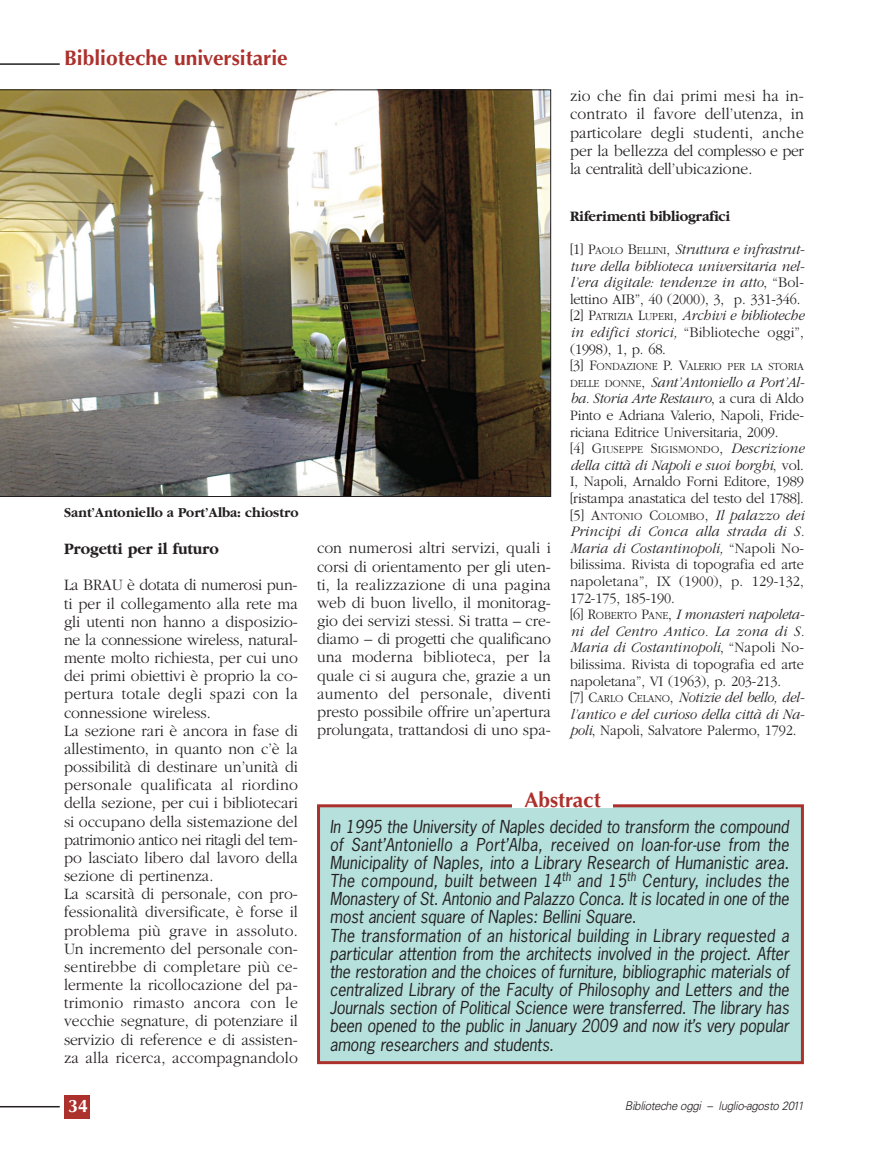
<style>
.page{position:relative;width:893px;height:1149px;background:#fff}
.page>*{position:absolute;margin:0;border:0;box-sizing:border-box;transform-origin:0 0}
.t1{font:700 21px "Optima";color:#ac312d}
.t2{font:700 18px "Optima";color:#fff}
.t3{font:italic 16.8px/18.1px "News Gothic";letter-spacing:-.005em;color:#231f20;scale:.95 1}
.t4{font:300 16.5px/18.1px "Garamond";color:#231f20;text-align:justify;scale:.95 1}
.t5{font:700 16.5px "Garamond";color:#231f20;scale:.95 1}
.t6{font:300 15px/16.6px "Garamond";letter-spacing:-.01em;color:#231f20;text-align:justify;scale:.95 1}
.t7{font:italic 300 15px/16.6px "Garamond";letter-spacing:-.005em;color:#231f20;scale:.95 1}
.t8{font:700 15px "Garamond";letter-spacing:-.01em;color:#231f20;scale:.95 1}
.t9{font:700 14.25px "Garamond";color:#231f20;scale:.95 1}
.t10{font:italic 300 12px "Univers";letter-spacing:-.03em;color:#231f20;scale:.95 1}
.t11{font:300 11.25px "Garamond";letter-spacing:.015em;color:#231f20;scale:.95 1}
.t12{font:300 11.25px "Garamond";letter-spacing:-.015em;color:#231f20;scale:.95 1}
.s1{font-style:normal}
.s2{font-style:normal;font-size:11.25px}
.s3{font-size:15px}
.s4{font-size:11.25px}
.s5{font-style:italic}
.s6{font-style:italic;font-size:15px}
</style>
<div class="page">
<hr style="left:0;top:1105px;width:60px;height:2px;background:#231f20">
<div style="left:64px;top:1094px;width:26px;height:23px;background:#ac312d"></div>
<hr style="left:0;top:63px;width:60px;height:2px;background:#231f20">
<div style="left:318px;top:805px;width:484px;height:257px;background:#b5e0dc"></div>
<div style="left:317px;top:804px;width:487px;height:259px;border:3px solid #ac312d"></div>
<div style="left:513px;top:801px;width:100px;height:6px;background:#fff"></div>
<img style="left:0;top:90px;width:551px;height:406px">
<p class="t1" style="left:64px;top:49px;width:225px">Biblioteche universitarie</p>
<p class="t9" style="left:64px;top:506px;width:248px">Sant’Antoniello a Port’Alba: chiostro</p>
<p class="t5" style="left:64px;top:542px;width:165px">Progetti per il futuro</p>
<p class="t4" style="left:64px;top:577px;width:248px;text-align:left">La BRAU è dotata di numerosi pun&shy;ti per il collegamento alla rete ma gli utenti non hanno a disposizio&shy;ne la connessione wireless, natural&shy;mente molto richiesta, per cui uno dei primi obiettivi è proprio la co&shy;pertura totale degli spazi con la connessione wireless.<br>La sezione rari è ancora in fase di allestimento, in quanto non c’è la possibilità di destinare un’unità di personale qualificata al riordino della sezione, per cui i bibliotecari si occupano della sistemazione del patrimonio antico nei ritagli del tem&shy;po lasciato libero dal lavoro della sezione di pertinenza.<br>La scarsità di personale, con pro&shy;fessionalità diversificate, è forse il problema più grave in assoluto.<br>Un incremento del personale con&shy;sentirebbe di completare più ce&shy;lermente la ricollocazione del pa&shy;trimonio rimasto ancora con le vecchie segnature, di potenziare il servizio di reference e di assisten&shy;za alla ricerca, accompagnandolo</p>
<p class="t2" style="left:68px;top:1097px;width:22px">34</p>
<p class="t4" style="left:317px;top:540px;width:248px">con numerosi altri servizi, quali i corsi di orientamento per gli uten&shy;ti, la realizzazione di una pagina web di buon livello, il monitorag&shy;gio dei servizi stessi. Si tratta – cre&shy;diamo – di progetti che qualificano una moderna biblioteca, per la quale ci si augura che, grazie a un aumento del personale, diventi presto possibile offrire un’apertura prolungata, trattandosi di uno spa-</p>
<p class="t4" style="left:570px;top:88px;width:248px">zio che fin dai primi mesi ha in&shy;contrato il favore dell’utenza, in particolare degli studenti, anche per la bellezza del complesso e per la centralità dell’ubicazione.</p>
<p class="t8" style="left:570px;top:210px;width:170px">Riferimenti bibliografici</p>
<p class="t7" style="left:570px;top:242px;width:248px"><span class="s1">[1] P</span><span class="s2">AOLO</span> <span class="s1">B</span><span class="s2">ELLINI</span><span class="s1">,</span> Struttura e infrastrut&shy;ture della biblioteca universitaria nel&shy;l’era digitale: tendenze in atto<span class="s1">, “Bol&shy;lettino AIB”, 40 (2000), 3, p. 331-346. [2] P</span><span class="s2">ATRIZIA</span> <span class="s1">L</span><span class="s2">UPERI</span><span class="s1">,</span> Archivi e biblioteche in edifici storici, <span class="s1">“Biblioteche oggi”, (1998), 1, p. 68.</span></p>
<p class="t12" style="left:570px;top:362px;width:248px"><span class="s3">[3] F</span>ONDAZIONE <span class="s3">P. V</span>ALERIO PER LA STORIA</p>
<p class="t6" style="left:570px;top:375px;width:248px"><span class="s4">DELLE DONNE</span>, <span class="s5">Sant’Antoniello a Port’Al&shy;ba. Storia Arte Restauro</span>, a cura di Aldo Pinto e Adriana Valerio, Napoli, Fride&shy;riciana Editrice Universitaria, 2009.</p>
<p class="t11" style="left:570px;top:445px;width:248px"><span class="s3">[4] G</span>IUSEPPE <span class="s3">S</span>IGISMONDO<span class="s3">,</span> <span class="s6">Descrizione</span></p>
<p class="t6" style="left:570px;top:457px;width:248px"><span class="s5">della città di Napoli e suoi borghi</span>, vol.<br>I, Napoli, Arnaldo Forni Editore, 1989 [ristampa anastatica del testo del 1788].</p>
<p class="t11" style="left:570px;top:511px;width:248px"><span class="s3">[5] A</span>NTONIO <span class="s3">C</span>OLOMBO<span class="s3">,</span> <span class="s6">Il palazzo dei</span></p>
<p class="t6" style="left:570px;top:524px;width:248px;text-align:left"><span class="s5">Principi di Conca alla strada di S.<br>Maria di Costantinopoli,</span> “Napoli No&shy;bilissima. Rivista di topografia ed arte napoletana”, IX (1900), p. 129-132, 172-175, 185-190.<br>[6] R<span class="s4">OBERTO</span> P<span class="s4">ANE</span>, <span class="s5">I monasteri napoleta&shy;ni del Centro Antico. La zona di S.<br>Maria di Costantinopoli</span>, “Napoli No&shy;bilissima. Rivista di topografia ed arte napoletana”, VI (1963), p. 203-213.<br>[7] C<span class="s4">ARLO</span> C<span class="s4">ELANO</span>, <span class="s5">Notizie del bello, del&shy;l’antico e del curioso della città di Na&shy;poli</span>, Napoli, Salvatore Palermo, 1792.</p>
<p class="t1" style="left:524px;top:791px;width:78px">Abstract</p>
<p class="t3" style="left:330px;top:818px;width:485px">In 1995 the University of Naples decided to transform the compound of Sant’Antoniello a Port’Alba, received on loan-for-use from the Municipality of Naples, into a Library Research of Humanistic area.<br>The compound, built between 14<sup>th</sup> and 15<sup>th</sup> Century, includes the Monastery of St. Antonio and Palazzo Conca. It is located in one of the most ancient square of Naples: Bellini Square.<br>The transformation of an historical building in Library requested a particular attention from the architects involved in the project. After the restoration and the choices of furniture, bibliographic materials of centralized Library of the Faculty of Philosophy and Letters and the Journals section of Political Science were transferred. The library has been opened to the public in January 2009 and now it’s very popular among researchers and students.</p>
<p class="t10" style="left:625px;top:1101px;width:190px">Biblioteche oggi – luglio-agosto 2011</p>
</div>
